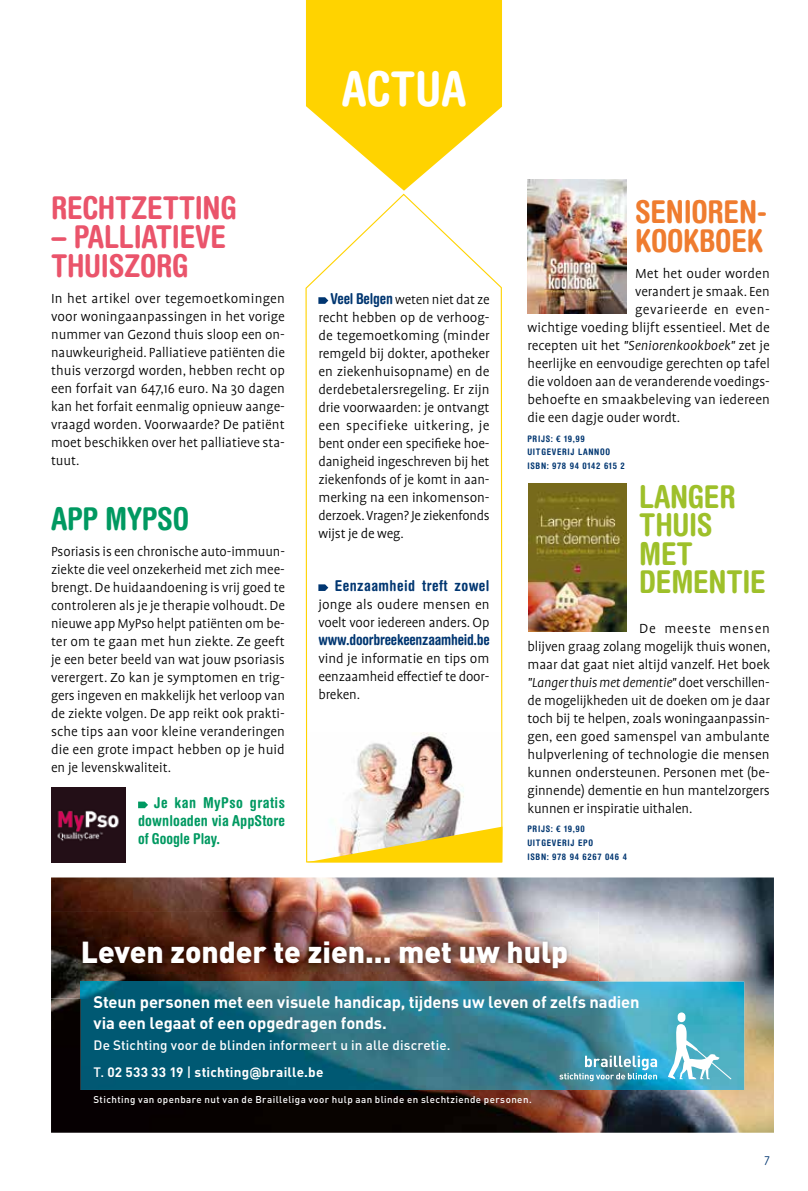
<style>
.page{position:relative;width:808px;height:1191px;background:#fff}
.page>*{position:absolute;margin:0;border:0;box-sizing:border-box;transform-origin:0 0}
.t1{font:700 condensed 48px "Helvetica Rounded LT Std";color:#fff}
.t2{font:700 condensed 31.5px/28.5px "Helvetica Rounded LT Std";letter-spacing:-.01em;color:#ea546b}
.t3{font:700 condensed 31.5px/28.5px "Helvetica Rounded LT Std";letter-spacing:-.01em;color:#9ec02a}
.t4{font:700 condensed 31.5px/28.5px "Helvetica Rounded LT Std";letter-spacing:-.01em;color:#ef7c2f}
.t5{font:700 condensed 31.5px "Helvetica Rounded LT Std";letter-spacing:-.01em;color:#009961}
.t6{font:900 30px "DIN";color:#fff}
.t7{font:700 16.5px/21px "DIN";letter-spacing:-.01em;color:#fff}
.t8{font:300 15px/18px "Profile Pro";color:#000;text-align:justify}
.t9{font:700 condensed 15px/18px "Helvetica Rounded LT Std";letter-spacing:.005em;color:#009961;text-align:justify}
.t10{font:700 condensed 15px "Helvetica Rounded LT Std";letter-spacing:-.015em;color:#003671}
.t11{font:700 condensed 15px "Helvetica Rounded LT Std";letter-spacing:.03em;color:#003671}
.t12{font:300 15px "Profile Pro";letter-spacing:.03em;color:#000}
.t13{font:500 13.5px/27.3px "DIN";letter-spacing:.01em;color:#fff}
.t14{font:300 13.2px "Profile Pro";color:#003671}
.t15{font:500 9.75px "DIN";letter-spacing:.045em;color:#fff}
.t16{font:700 condensed 9px/13.5px "Helvetica Rounded LT Std";letter-spacing:.075em;color:#003671}
.s1{font-family:"Helvetica Rounded LT Std";font-weight:700;font-stretch:condensed;color:#003671}
.s2{font-style:italic}
.s3{font-weight:700}
.s4{font-family:"Simplon BP"}
</style>
<div class="page">
<svg style="left:305px;top:194px;width:197px;height:632px"></svg>
<svg style="left:306px;top:0;width:196px;height:191px"></svg>
<svg style="left:318px;top:297px;width:10px;height:7px"></svg>
<svg style="left:318px;top:584px;width:10px;height:7px"></svg>
<img style="left:527px;top:179px;width:99px;height:134px">
<svg style="left:138px;top:801px;width:10px;height:7px"></svg>
<img style="left:51px;top:788px;width:74px;height:74px">
<img style="left:528px;top:484px;width:98px;height:147px">
<svg style="left:306px;top:826px;width:196px;height:36px"></svg>
<img style="left:51px;top:877px;width:723px;height:255px">
<img style="left:51px;top:912px;width:548px;height:86px">
<img style="left:79px;top:937px;width:492px;height:36px">
<img style="left:81px;top:981px;width:663px;height:109px">
<img style="left:81px;top:981px;width:518px;height:17px">
<svg style="left:668px;top:1012px;width:63px;height:67px"></svg>
<svg style="left:559px;top:1055px;width:98px;height:26px;background:#68a9bb"></svg>
<h1 class="t1" style="left:342px;top:60px;width:126px">ACTUA</h1>
<h2 class="t2" style="left:51px;top:193px;width:187px">RECHTZETTING</h2>
<h2 class="t2" style="left:51px;top:222px;width:177px">– PALLIATIEVE<br>THUISZORG</h2>
<p class="t8" style="left:51px;top:290px;width:235px">In het artikel over tegemoetkomingen voor woningaanpassingen in het vorige nummer van Gezond thuis sloop een on&shy;nauwkeurigheid. Palliatieve patiënten die thuis verzorgd worden, hebben recht op een forfait van 647,16 euro. Na 30 dagen kan het forfait eenmalig opnieuw aange&shy;vraagd worden. Voorwaarde? De patiënt moet beschikken over het palliatieve sta&shy;tuut.</p>
<h2 class="t5" style="left:51px;top:499px;width:140px">APP MYPSO</h2>
<p class="t8" style="left:51px;top:543px;width:236px">Psoriasis is een chronische auto-immuun&shy;ziekte die veel onzekerheid met zich mee&shy;brengt. De huidaandoening is vrij goed te controleren als je je therapie volhoudt. De nieuwe app MyPso helpt patiënten om be&shy;ter om te gaan met hun ziekte. Ze geeft je een beter beeld van wat jouw psoriasis verergert. Zo kan je symptomen en trig&shy;gers ingeven en makkelijk het verloop van de ziekte volgen. De app reikt ook prakti&shy;sche tips aan voor kleine veranderingen die een grote impact hebben op je huid en je levenskwaliteit.</p>
<p class="t9" style="left:138px;top:793px;width:148px;text-indent:16px">Je kan MyPso gratis downloaden via AppStore of Google Play.</p>
<p class="t8" style="left:318px;top:291px;width:173px;text-indent:12px"><span class="s1">Veel Belgen</span> weten niet dat ze recht hebben op de verhoog&shy;de tegemoetkoming (minder remgeld bij dokter, apotheker en ziekenhuisopname) en de derdebetalersregeling. Er zijn drie voorwaarden: je ontvangt een specifieke uitkering, je bent onder een specifieke hoe&shy;danigheid ingeschreven bij het ziekenfonds of je komt in aan&shy;merking na een inkomenson&shy;derzoek. Vragen? Je ziekenfonds wijst je de weg.</p>
<p class="t11" style="left:335px;top:576px;width:156px">Eenzaamheid treft zowel</p>
<p class="t8" style="left:318px;top:596px;width:173px">jonge als oudere mensen en voelt voor iedereen anders. Op</p>
<p class="t10" style="left:318px;top:630px;width:173px">www.doorbreekeenzaamheid.be</p>
<p class="t8" style="left:318px;top:650px;width:173px">vind je informatie en tips om eenzaamheid effectief te door&shy;breken.</p>
<h2 class="t4" style="left:635px;top:197px;width:134px">SENIOREN-<br>KOOKBOEK</h2>
<p class="t8" style="left:635px;top:265px;width:136px">Met het ouder worden</p>
<p class="t8" style="left:635px;top:283px;width:136px">verandert je smaak. Een</p>
<p class="t12" style="left:635px;top:301px;width:136px">gevarieerde en even-</p>
<p class="t8" style="left:527px;top:319px;width:244px">wichtige voeding blijft essentieel. Met de</p>
<p class="t8" style="left:527px;top:337px;width:244px">recepten uit het <span class="s2">"Seniorenkookboek"</span> zet je</p>
<p class="t8" style="left:527px;top:355px;width:244px">heerlijke en eenvoudige gerechten op tafel</p>
<p class="t8" style="left:527px;top:373px;width:244px">die voldoen aan de veranderende voedings-</p>
<p class="t8" style="left:527px;top:391px;width:244px">behoefte en smaakbeleving van iedereen</p>
<p class="t8" style="left:527px;top:409px;width:154px">die een dagje ouder wordt.</p>
<p class="t16" style="left:527px;top:431px;width:99px">PRIJS: € 19,99<br>UITGEVERIJ LANNOO<br>ISBN: 978 94 0142 615 2</p>
<h2 class="t3" style="left:639px;top:481px;width:128px">LANGER<br>THUIS<br>MET<br>DEMENTIE</h2>
<p class="t8" style="left:527px;top:619px;width:244px;text-indent:112px">De meeste mensen blijven graag zolang mogelijk thuis wonen, maar dat gaat niet altijd vanzelf. Het boek <span class="s2">"Langer thuis met dementie"</span> doet verschillen&shy;de mogelijkheden uit de doeken om je daar toch bij te helpen, zoals woningaanpassin&shy;gen, een goed samenspel van ambulante hulpverlening of technologie die mensen kunnen ondersteunen. Personen met (be&shy;ginnende) dementie en hun mantelzorgers kunnen er inspiratie uithalen.</p>
<p class="t16" style="left:527px;top:822px;width:101px">PRIJS: € 19,90<br>UITGEVERIJ EPO<br>ISBN: 978 94 6267 046 4</p>
<h3 class="t6" style="left:81px;top:932px;width:489px">Leven zonder te zien... met uw hulp</h3>
<p class="t7" style="left:94px;top:991px;width:547px">Steun personen met een visuele handicap, tijdens uw leven of zelfs nadien via een legaat of een opgedragen fonds.</p>
<p class="t13" style="left:94px;top:1030px;width:358px">De Stichting voor de blinden informeert u in alle discretie.<br>T. <span class="s3">02 533 33 19</span> | <span class="s3">stichting</span><span class="s4">@</span><span class="s3">braille.be</span></p>
<p class="t15" style="left:94px;top:1093px;width:440px">Stichting van openbare nut van de Brailleliga voor hulp aan blinde en slechtziende personen.</p>
<p class="t14" style="left:764px;top:1151px;width:7px">7</p>
</div>
